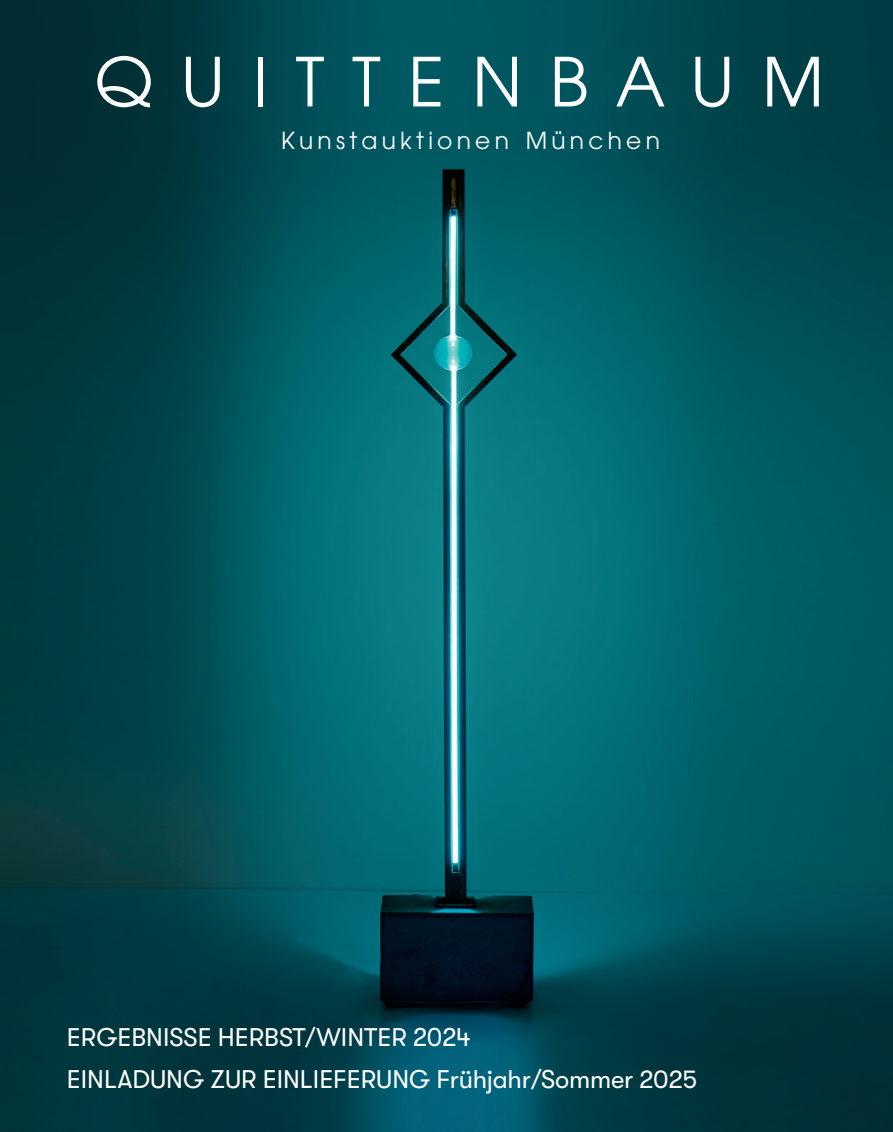
<style>
.page{position:relative;width:893px;height:1132px;background:#fff}
.page>*{position:absolute;margin:0;border:0;box-sizing:border-box;transform-origin:0 0}
.t1{font:67.05px "Avant Garde";letter-spacing:.415em;color:#fff}
.t2{font:25.5px/42px "GT Walsheim";color:#fff}
.t3{font:23.4px "Avant Garde";letter-spacing:.18em;color:#fff}
</style>
<div class="page">
<img style="left:0;top:0;width:893px;height:1131px">
<h1 class="t1" style="left:95px;top:42px;width:731px">QUITTENBAUM</h1>
<p class="t3" style="left:281px;top:127px;width:380px">Kunstauktionen München</p>
<p class="t2" style="left:67px;top:1016px;width:632px">ERGEBNISSE HERBST/WINTER 2024<br>EINLADUNG ZUR EINLIEFERUNG Frühjahr/Sommer 2025</p>
</div>
